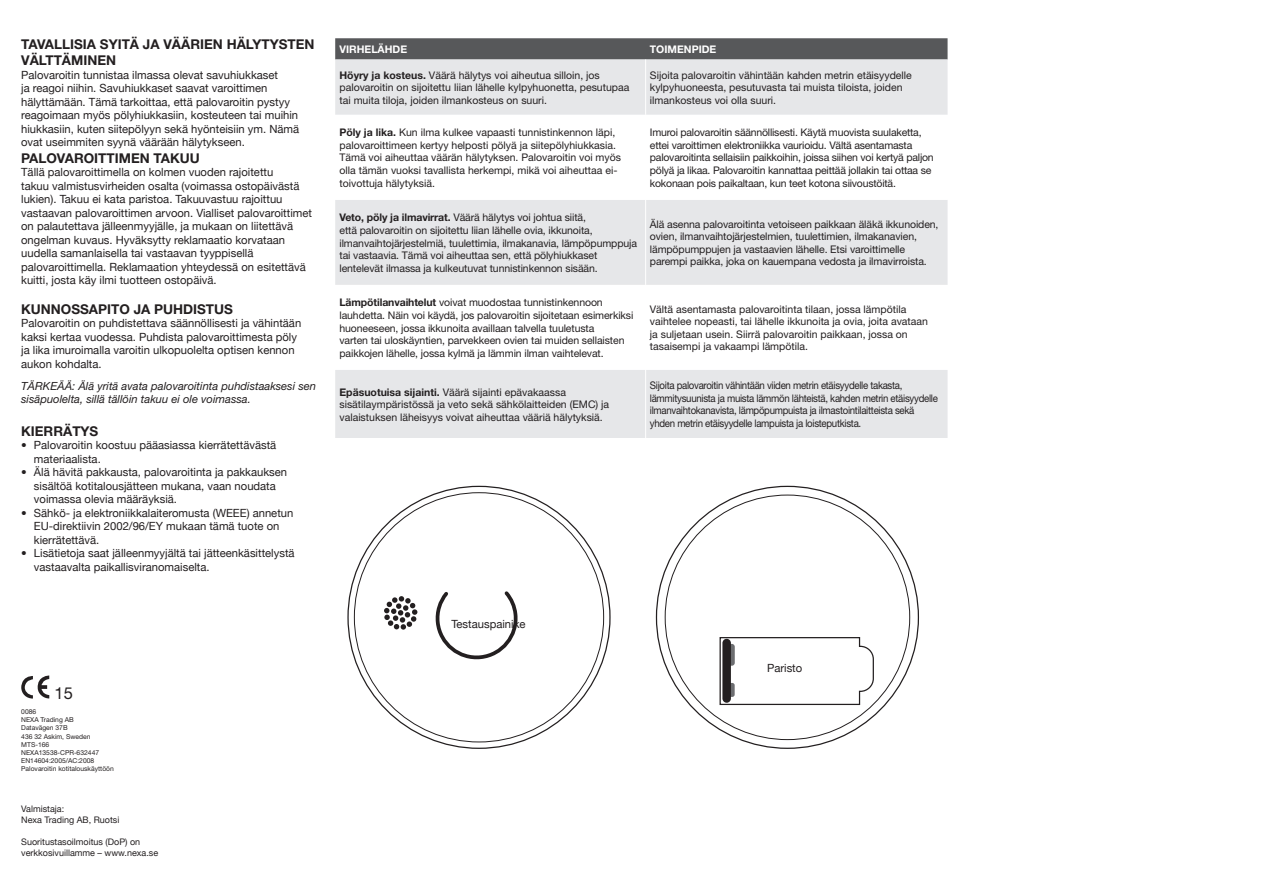
<style>
.page{position:relative;width:1263px;height:893px;background:#fff}
.page>*{position:absolute;margin:0;border:0;box-sizing:border-box;transform-origin:0 0}
.t1{font:16.5px "Helvetica Neue";color:#231f20}
.t2{font:700 13.5px/16.2px "Helvetica Neue";color:#231f20}
.t3{font:11.25px/13.5px "Helvetica Neue";color:#231f20}
.t4{font:italic 11.25px/13.5px "Helvetica Neue";color:#231f20}
.t5{font:10.5px/12.6px "Helvetica Neue";letter-spacing:-.01em;color:#231f20}
.t6{font:10.5px/12.6px "Helvetica Neue";letter-spacing:-.03em;color:#231f20;scale:.92 1}
.t7{font:700 10.5px "Helvetica Neue";color:#fff}
.t8{font:9px/10.8px "Helvetica Neue";color:#231f20}
.t9{font:6.75px "Helvetica Neue";color:#231f20}
.s1{font-weight:700}
</style>
<div class="page">
<svg style="left:384px;top:596px;width:33px;height:34px"></svg>
<svg style="left:437px;top:591px;width:81px;height:68px"></svg>
<svg style="left:719px;top:637px;width:155px;height:69px"></svg>
<div style="left:728px;top:644px;width:7px;height:22px;background:#6c6d70;border-radius:3px"></div>
<div style="left:728px;top:683px;width:7px;height:14px;background:#6c6d70;border-radius:2px"></div>
<div style="left:722px;top:639px;width:9px;height:64px;background:#231f20;border-radius:4px"></div>
<svg style="left:335px;top:38px;width:612px;height:22px;background:#5e5f61"></svg>
<div style="left:335px;top:60px;width:612px;height:55px;background:#e6e7e9"></div>
<div style="left:335px;top:200px;width:612px;height:85px;background:#e6e7e9"></div>
<div style="left:335px;top:370px;width:612px;height:68px;background:#e6e7e9"></div>
<hr style="left:645px;top:60px;width:1px;height:55px;background:#fff">
<hr style="left:645px;top:200px;width:1px;height:85px;background:#fff">
<hr style="left:645px;top:370px;width:1px;height:68px;background:#fff">
<svg style="left:21px;top:675px;width:28px;height:24px"></svg>
<p class="t2" style="left:21px;top:36px;width:295px">TAVALLISIA SYITÄ JA VÄÄRIEN HÄLYTYSTEN<br>VÄLTTÄMINEN</p>
<p class="t3" style="left:21px;top:68px;width:280px">Palovaroitin tunnistaa ilmassa olevat savuhiukkaset<br>ja reagoi niihin. Savuhiukkaset saavat varoittimen hälyttämään. Tämä tarkoittaa, että palovaroitin pystyy reagoimaan myös pölyhiukkasiin, kosteuteen tai muihin hiukkasiin, kuten siitepölyyn sekä hyönteisiin ym. Nämä ovat useimmiten syynä väärään hälytykseen.</p>
<p class="t2" style="left:21px;top:149px;width:180px">PALOVAROITTIMEN TAKUU</p>
<p class="t3" style="left:21px;top:165px;width:292px">Tällä palovaroittimella on kolmen vuoden rajoitettu<br>takuu valmistusvirheiden osalta (voimassa ostopäivästä lukien). Takuu ei kata paristoa. Takuuvastuu rajoittuu vastaavan palovaroittimen arvoon. Vialliset palovaroittimet on palautettava jälleenmyyjälle, ja mukaan on liitettävä ongelman kuvaus. Hyväksytty reklamaatio korvataan uudella samanlaisella tai vastaavan tyyppisellä palovaroittimella. Reklamaation yhteydessä on esitettävä kuitti, josta käy ilmi tuotteen ostopäivä.</p>
<p class="t2" style="left:21px;top:301px;width:213px">KUNNOSSAPITO JA PUHDISTUS</p>
<p class="t3" style="left:21px;top:316px;width:282px">Palovaroitin on puhdistettava säännöllisesti ja vähintään kaksi kertaa vuodessa. Puhdista palovaroittimesta pöly ja lika imuroimalla varoitin ulkopuolelta optisen kennon aukon kohdalta.</p>
<p class="t4" style="left:21px;top:379px;width:296px">TÄRKEÄÄ: Älä yritä avata palovaroitinta puhdistaaksesi sen sisäpuolelta, sillä tällöin takuu ei ole voimassa.</p>
<p class="t2" style="left:21px;top:422px;width:79px">KIERRÄTYS</p>
<p class="t3" style="left:34px;top:438px;width:244px;text-indent:-13px">• Palovaroitin koostuu pääasiassa kierrätettävästä materiaalista.</p>
<p class="t3" style="left:34px;top:465px;width:255px;text-indent:-13px">• Älä hävitä pakkausta, palovaroitinta ja pakkauksen sisältöä kotitalousjätteen mukana, vaan noudata voimassa olevia määräyksiä.</p>
<p class="t3" style="left:34px;top:506px;width:261px;text-indent:-13px">• Sähkö- ja elektroniikkalaiteromusta (WEEE) annetun<br>EU-direktiivin 2002/96/EY mukaan tämä tuote on kierrätettävä.</p>
<p class="t3" style="left:34px;top:546px;width:262px;text-indent:-13px">• Lisätietoja saat jälleenmyyjältä tai jätteenkäsittelystä vastaavalta paikallisviranomaiselta.</p>
<p class="t1" style="left:55px;top:683px;width:20px">15</p>
<p class="t9" style="left:21px;top:708px;width:17px">0086</p>
<p class="t9" style="left:21px;top:716px;width:54px">NEXA Trading AB</p>
<p class="t9" style="left:21px;top:724px;width:48px">Datavägen 37B</p>
<p class="t9" style="left:21px;top:732px;width:71px">436 32 Askim, Sweden</p>
<p class="t9" style="left:21px;top:740px;width:30px">MTS-166</p>
<p class="t9" style="left:21px;top:748px;width:79px">NEXA13538-CPR-632447</p>
<p class="t9" style="left:21px;top:756px;width:75px">EN14604:2005/AC:2008</p>
<p class="t9" style="left:21px;top:764px;width:94px">Palovaroitin kotitalouskäyttöön</p>
<p class="t8" style="left:21px;top:804px;width:45px">Valmistaja:</p>
<p class="t8" style="left:21px;top:814px;width:100px">Nexa Trading AB, Ruotsi</p>
<p class="t8" style="left:21px;top:836px;width:138px">Suoritustasoilmoitus (DoP) on verkkosivuillamme – www.nexa.se</p>
<p class="t7" style="left:339px;top:43px;width:69px">VIRHELÄHDE</p>
<p class="t7" style="left:650px;top:43px;width:68px">TOIMENPIDE</p>
<p class="t5" style="left:339px;top:69px;width:291px"><span class="s1">Höyry ja kosteus.</span> Väärä hälytys voi aiheutua silloin, jos palovaroitin on sijoitettu liian lähelle kylpyhuonetta, pesutupaa tai muita tiloja, joiden ilmankosteus on suuri.</p>
<p class="t5" style="left:650px;top:69px;width:263px">Sijoita palovaroitin vähintään kahden metrin etäisyydelle kylpyhuoneesta, pesutuvasta tai muista tiloista, joiden ilmankosteus voi olla suuri.</p>
<p class="t5" style="left:339px;top:126px;width:283px"><span class="s1">Pöly ja lika.</span> Kun ilma kulkee vapaasti tunnistinkennon läpi, palovaroittimeen kertyy helposti pölyä ja siitepölyhiukkasia.<br>Tämä voi aiheuttaa väärän hälytyksen. Palovaroitin voi myös olla tämän vuoksi tavallista herkempi, mikä voi aiheuttaa ei&shy;toivottuja hälytyksiä.</p>
<p class="t5" style="left:650px;top:126px;width:285px">Imuroi palovaroitin säännöllisesti. Käytä muovista suulaketta, ettei varoittimen elektroniikka vaurioidu. Vältä asentamasta palovaroitinta sellaisiin paikkoihin, joissa siihen voi kertyä paljon pölyä ja likaa. Palovaroitin kannattaa peittää jollakin tai ottaa se kokonaan pois paikaltaan, kun teet kotona siivoustöitä.</p>
<p class="t5" style="left:339px;top:211px;width:299px"><span class="s1">Veto, pöly ja ilmavirrat.</span> Väärä hälytys voi johtua siitä,<br>että palovaroitin on sijoitettu liian lähelle ovia, ikkunoita, ilmanvaihtojärjestelmiä, tuulettimia, ilmakanavia, lämpöpumppuja tai vastaavia. Tämä voi aiheuttaa sen, että pölyhiukkaset lentelevät ilmassa ja kulkeutuvat tunnistinkennon sisään.</p>
<p class="t5" style="left:650px;top:217px;width:290px">Älä asenna palovaroitinta vetoiseen paikkaan äläkä ikkunoiden, ovien, ilmanvaihtojärjestelmien, tuulettimien, ilmakanavien, lämpöpumppujen ja vastaavien lähelle. Etsi varoittimelle parempi paikka, joka on kauempana vedosta ja ilmavirroista.</p>
<p class="t5" style="left:339px;top:296px;width:295px"><span class="s1">Lämpötilanvaihtelut</span> voivat muodostaa tunnistinkennoon lauhdetta. Näin voi käydä, jos palovaroitin sijoitetaan esimerkiksi huoneeseen, jossa ikkunoita availlaan talvella tuuletusta<br>varten tai uloskäyntien, parvekkeen ovien tai muiden sellaisten paikkojen lähelle, jossa kylmä ja lämmin ilman vaihtelevat.</p>
<p class="t5" style="left:650px;top:302px;width:280px">Vältä asentamasta palovaroitinta tilaan, jossa lämpötila vaihtelee nopeasti, tai lähelle ikkunoita ja ovia, joita avataan ja suljetaan usein. Siirrä palovaroitin paikkaan, jossa on tasaisempi ja vakaampi lämpötila.</p>
<p class="t5" style="left:339px;top:385px;width:271px"><span class="s1">Epäsuotuisa sijainti.</span> Väärä sijainti epävakaassa sisätilaympäristössä ja veto sekä sähkölaitteiden (EMC) ja valaistuksen läheisyys voivat aiheuttaa vääriä hälytyksiä.</p>
<p class="t6" style="left:650px;top:379px;width:315px">Sijoita palovaroitin vähintään viiden metrin etäisyydelle takasta, lämmitysuunista ja muista lämmön lähteistä, kahden metrin etäisyydelle ilmanvaihtokanavista, lämpöpumpuista ja ilmastointilaitteista sekä yhden metrin etäisyydelle lampuista ja loisteputkista.</p>
<p class="t3" style="left:451px;top:617px;width:76px">Testauspainike</p>
<p class="t3" style="left:767px;top:661px;width:37px">Paristo</p>
</div>
